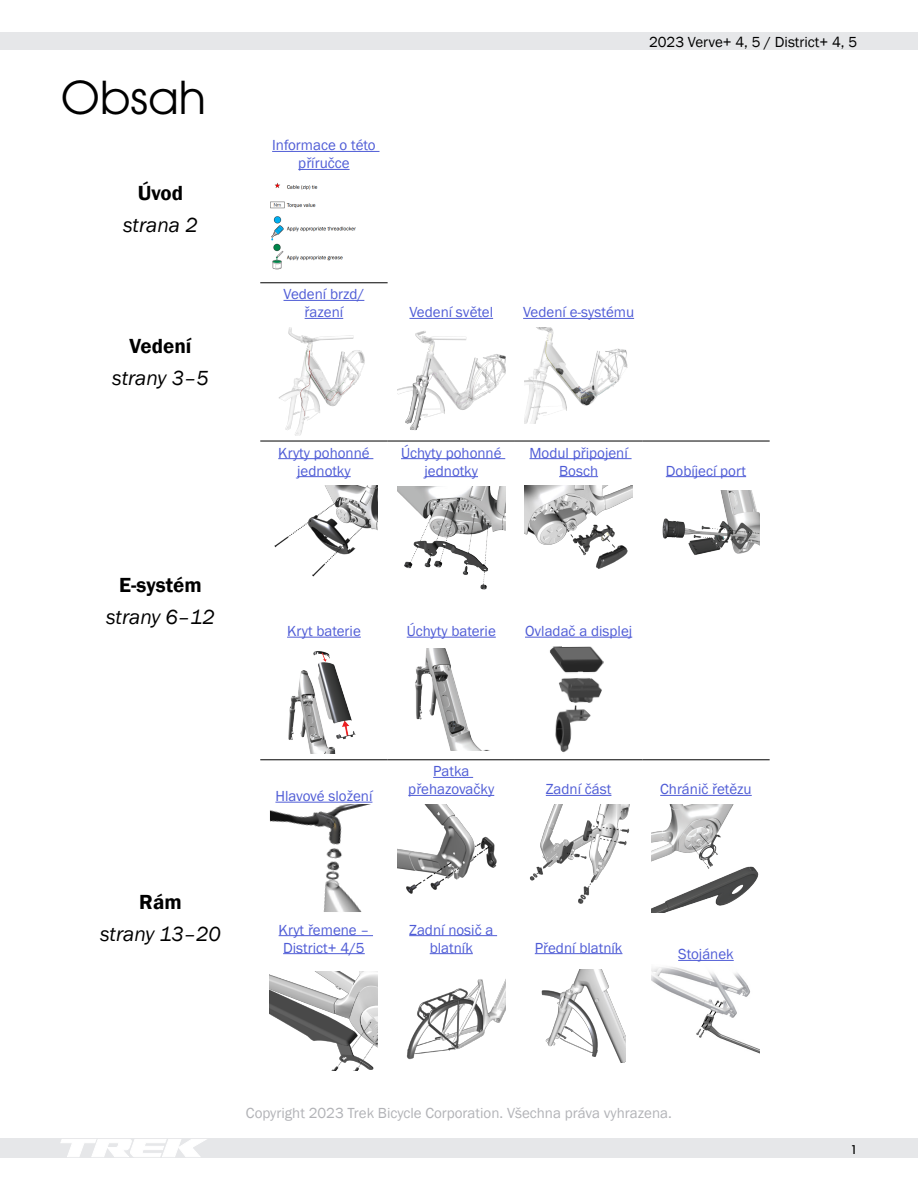
<style>
.page{position:relative;width:918px;height:1188px;background:#fff}
.page>*{position:absolute;margin:0;border:0;box-sizing:border-box;transform-origin:0 0}
.TOC_title{font:45px "ITC Avant Garde Pro";color:#000}
.Subhead_1{font:italic 21px "Franklin Gothic";color:#000}
.Subhead_1-2{font:600 21px "Franklin Gothic";color:#000}
.Body{font:15px/18px "Franklin Gothic";color:#4f5cd6;text-align:center}
.Copyright{font:15px "Franklin Gothic";color:#b2b3b7}
.t1{font:15px "Franklin Gothic";color:#000}
.Callout_Number_Black{font:15px "Franklin Gothic";color:#4f5cd6}
.t2{font:500 12px "ITC Avant Garde Pro";color:#000}
</style>
<div class="page">
<div style="left:0;top:1139px;width:918px;height:19px;background:#e6e7e9"></div>
<div style="left:0;top:33px;width:918px;height:17px;background:#e6e7e9"></div>
<svg style="left:61px;top:1139px;width:146px;height:18px"></svg>
<hr style="left:260px;top:282px;width:128px;height:1px;background:#000">
<hr style="left:260px;top:441px;width:128px;height:1px;background:#000">
<hr style="left:388px;top:441px;width:127px;height:1px;background:#000">
<hr style="left:515px;top:441px;width:127px;height:1px;background:#000">
<hr style="left:260px;top:759px;width:128px;height:1px;background:#000">
<hr style="left:388px;top:759px;width:127px;height:1px;background:#000">
<hr style="left:515px;top:759px;width:127px;height:1px;background:#000">
<hr style="left:642px;top:759px;width:128px;height:1px;background:#000">
<hr style="left:642px;top:441px;width:128px;height:1px;background:#000">
<hr style="left:272px;top:151px;width:108px;height:1px;background:#4f5cd6">
<hr style="left:298px;top:169px;width:52px;height:1px;background:#4f5cd6">
<img style="left:270px;top:183px;width:86px;height:87px">
<hr style="left:284px;top:300px;width:80px;height:1px;background:#4f5cd6">
<hr style="left:305px;top:318px;width:38px;height:1px;background:#4f5cd6">
<img style="left:279px;top:327px;width:86px;height:108px">
<hr style="left:409px;top:318px;width:84px;height:1px;background:#4f5cd6">
<img style="left:397px;top:331px;width:108px;height:100px">
<hr style="left:523px;top:318px;width:111px;height:1px;background:#4f5cd6">
<img style="left:525px;top:327px;width:103px;height:96px">
<hr style="left:278px;top:458px;width:95px;height:1px;background:#4f5cd6">
<hr style="left:297px;top:476px;width:54px;height:1px;background:#4f5cd6">
<img style="left:274px;top:485px;width:104px;height:92px">
<hr style="left:401px;top:458px;width:104px;height:1px;background:#4f5cd6">
<hr style="left:425px;top:476px;width:53px;height:1px;background:#4f5cd6">
<img style="left:397px;top:487px;width:108px;height:103px">
<hr style="left:529px;top:458px;width:103px;height:1px;background:#4f5cd6">
<hr style="left:559px;top:476px;width:39px;height:1px;background:#4f5cd6">
<img style="left:525px;top:485px;width:108px;height:84px">
<hr style="left:666px;top:476px;width:80px;height:1px;background:#4f5cd6">
<img style="left:662px;top:490px;width:98px;height:65px">
<hr style="left:287px;top:637px;width:74px;height:1px;background:#4f5cd6">
<img style="left:288px;top:651px;width:68px;height:102px">
<hr style="left:407px;top:637px;width:89px;height:1px;background:#4f5cd6">
<img style="left:415px;top:649px;width:75px;height:102px">
<hr style="left:525px;top:637px;width:107px;height:1px;background:#4f5cd6">
<img style="left:549px;top:646px;width:55px;height:27px">
<img style="left:555px;top:706px;width:36px;height:47px">
<img style="left:559px;top:678px;width:43px;height:28px">
<hr style="left:275px;top:802px;width:97px;height:1px;background:#4f5cd6">
<img style="left:270px;top:804px;width:101px;height:108px">
<hr style="left:433px;top:777px;width:40px;height:1px;background:#4f5cd6">
<hr style="left:408px;top:795px;width:86px;height:1px;background:#4f5cd6">
<img style="left:397px;top:804px;width:100px;height:90px">
<hr style="left:546px;top:795px;width:65px;height:1px;background:#4f5cd6">
<img style="left:530px;top:804px;width:100px;height:100px">
<hr style="left:660px;top:795px;width:92px;height:1px;background:#4f5cd6">
<img style="left:652px;top:804px;width:107px;height:108px">
<hr style="left:279px;top:935px;width:94px;height:1px;background:#4f5cd6">
<hr style="left:283px;top:953px;width:82px;height:1px;background:#4f5cd6">
<img style="left:270px;top:971px;width:108px;height:99px">
<hr style="left:409px;top:935px;width:88px;height:1px;background:#4f5cd6">
<hr style="left:430px;top:953px;width:43px;height:1px;background:#4f5cd6">
<img style="left:406px;top:979px;width:99px;height:81px">
<hr style="left:535px;top:953px;width:87px;height:1px;background:#4f5cd6">
<img style="left:541px;top:970px;width:84px;height:93px">
<hr style="left:678px;top:960px;width:56px;height:1px;background:#4f5cd6">
<img style="left:652px;top:967px;width:108px;height:87px">
<svg style="left:700px;top:1001px;width:22px;height:31px"></svg>
<p class="TOC_title" style="left:61px;top:70px;width:147px">Obsah</p>
<p class="Subhead_1-2" style="left:138px;top:180px;width:47px">Úvod</p>
<p class="Subhead_1" style="left:123px;top:211px;width:76px">strana 2</p>
<p class="Subhead_1-2" style="left:130px;top:333px;width:63px">Vedení</p>
<p class="Subhead_1" style="left:112px;top:365px;width:98px">strany 3–5</p>
<p class="Subhead_1-2" style="left:119px;top:572px;width:84px">E-systém</p>
<p class="Subhead_1" style="left:106px;top:604px;width:110px">strany 6–12</p>
<p class="Subhead_1-2" style="left:139px;top:889px;width:44px">Rám</p>
<p class="Subhead_1" style="left:100px;top:921px;width:122px">strany 13–20</p>
<p class="Body" style="left:272px;top:137px;width:105px">Informace o této příručce</p>
<p class="t1" style="left:649px;top:32px;width:210px">2023 Verve+ 4, 5 / District+ 4, 5</p>
<p class="Body" style="left:284px;top:286px;width:82px">Vedení brzd/ řazení</p>
<p class="Body" style="left:409px;top:304px;width:85px">Vedení světel</p>
<p class="Body" style="left:523px;top:304px;width:113px">Vedení e-systému</p>
<p class="Body" style="left:278px;top:444px;width:93px">Kryty pohonné jednotky</p>
<p class="Body" style="left:401px;top:444px;width:102px">Úchyty pohonné jednotky</p>
<p class="Body" style="left:529px;top:444px;width:100px">Modul připojení<br>Bosch</p>
<p class="Body" style="left:666px;top:462px;width:82px">Dobíjecí port</p>
<p class="Body" style="left:287px;top:622px;width:75px">Kryt baterie</p>
<p class="Body" style="left:407px;top:622px;width:91px">Úchyty baterie</p>
<p class="Body" style="left:525px;top:622px;width:109px">Ovladač a displej</p>
<p class="Callout_Number_Black" style="left:275px;top:787px;width:99px">Hlavové složení</p>
<p class="Body" style="left:408px;top:763px;width:87px">Patka přehazovačky</p>
<p class="Body" style="left:546px;top:781px;width:67px">Zadní část</p>
<p class="Body" style="left:660px;top:781px;width:93px">Chránič řetězu</p>
<p class="Body" style="left:279px;top:921px;width:92px">Kryt řemene –<br>District+ 4/5</p>
<p class="Body" style="left:409px;top:921px;width:86px">Zadní nosič a blatník</p>
<p class="Body" style="left:535px;top:939px;width:89px">Přední blatník</p>
<p class="Callout_Number_Black" style="left:678px;top:945px;width:57px">Stojánek</p>
<p class="Copyright" style="left:246px;top:1103px;width:427px">Copyright 2023 Trek Bicycle Corporation. Všechna práva vyhrazena.</p>
<p class="t2" style="left:851px;top:1142px;width:8px">1</p>
</div>
